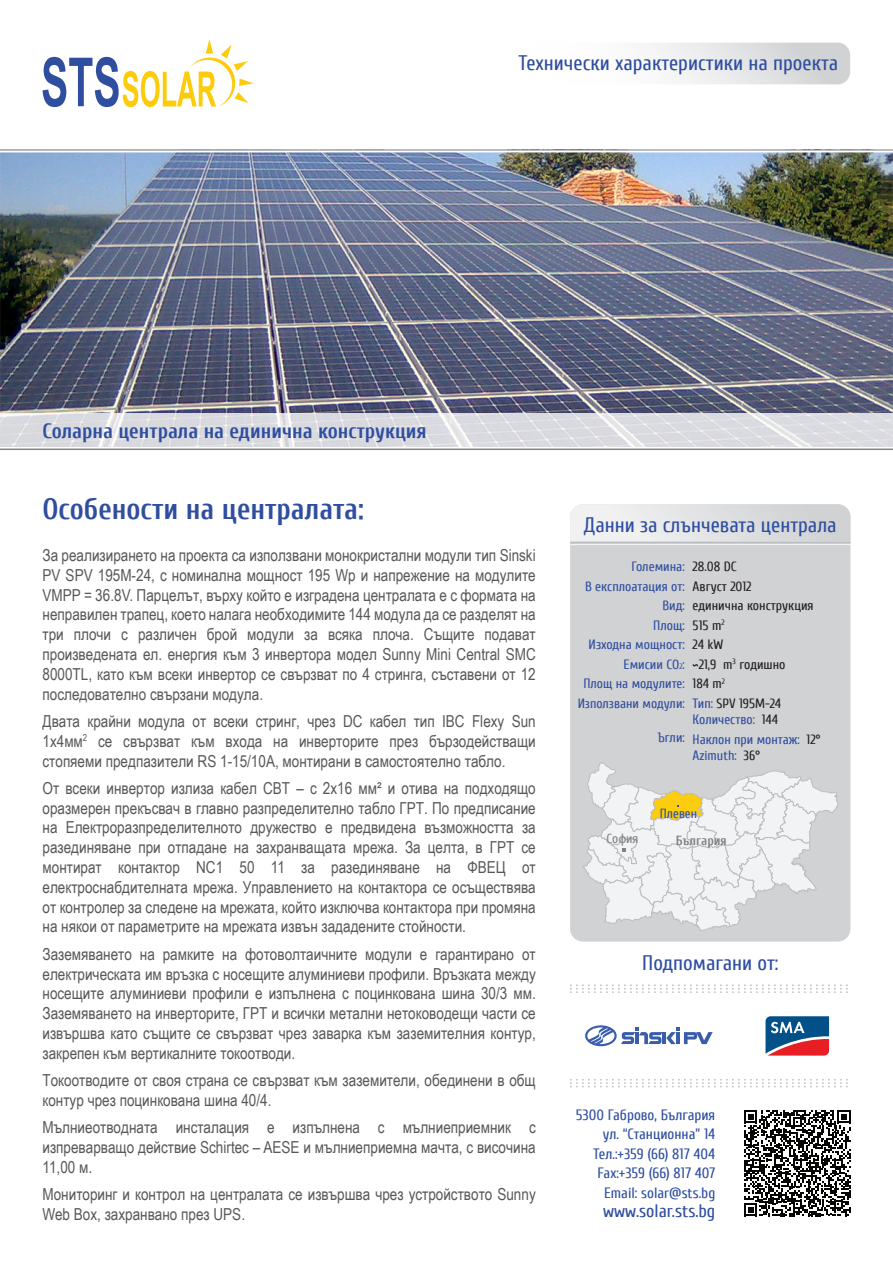
<style>
.page{position:relative;width:893px;height:1263px;background:#fff}
.page>*{position:absolute;margin:0;border:0;box-sizing:border-box;transform-origin:0 0}
.t1{font:700 30px "Cuprum";color:#2f4e9f}
.t2{font:21px "Cuprum";color:#2f4e9f}
.t3{font:700 21px "Cuprum";color:#2f4ea0}
.t4{font:18px "Cuprum";color:#2f4ea0}
.t5{font:16.5px/19.8px "Arial Narrow";color:#57585a;text-align:justify}
.t6{font:15px/19.5px "Cuprum";color:#2f4ea0;text-align:right}
.t7{font:13.5px/19.5px "Cuprum";color:#2f4e9f;text-align:right}
.t8{font:13.5px/19.5px "Cuprum";color:#231f20}
.t9{font:700 13.2px "Cuprum";color:#808285}
.t10{font:13.2px "Cuprum";color:#2f4e9f}
.t11{font:13.2px "Cuprum";color:#808285}
.s1{font-size:7.8px}
.s2{color:#2f4e9f}
.s3{color:#231f20}
</style>
<div class="page">
<img style="left:0;top:152px;width:893px;height:261px">
<svg style="left:43px;top:39px;width:211px;height:68px"></svg>
<svg style="left:648px;top:42px;width:202px;height:43px"></svg>
<hr style="left:0;top:448px;width:893px;height:2px;background:#808285">
<hr style="left:0;top:149px;width:893px;height:2px;background:#bcbdc0">
<svg style="left:0;top:413px;width:893px;height:34px;background:#dcdde1"></svg>
<div style="left:570px;top:504px;width:280px;height:437px;background:#d1d2d4;border-radius:13px"></div>
<svg style="left:570px;top:504px;width:280px;height:37px"></svg>
<hr style="left:570px;top:543px;width:280px;height:2px;background:#fff">
<hr style="left:570px;top:542px;width:280px;height:1px;background:#bcbdc0">
<svg style="left:582px;top:762px;width:256px;height:169px"></svg>
<svg style="left:570px;top:984px;width:278px;height:9px"></svg>
<svg style="left:570px;top:1079px;width:278px;height:9px"></svg>
<svg style="left:744px;top:1110px;width:106px;height:106px"></svg>
<svg style="left:765px;top:1016px;width:65px;height:40px;background:#6a6282"></svg>
<svg style="left:585px;top:1025px;width:128px;height:21px"></svg>
<p class="t2" style="left:518px;top:51px;width:321px">Технически характеристики на проекта</p>
<p class="t3" style="left:43px;top:420px;width:385px">Соларна централа на единична конструкция</p>
<h1 class="t1" style="left:43px;top:492px;width:323px">Особености на централата:</h1>
<p class="t5" style="left:43px;top:545px;width:495px">За реализирането на проекта са използвани монокристални модули тип Sinski PV SPV 195M-24, с номинална мощност 195 Wp и напрежение на модулите VMPP = 36.8V. Парцелът, върху който е изградена централата е с формата на неправилен трапец, което налага необходимите 144 модула да се разделят на три плочи с различен брой модули за всяка плоча. Същите подават произведената ел. енергия към 3 инвертора модел Sunny Mini Central SMC 8000TL, като към всеки инвертор се свързват по 4 стринга, съставени от 12 последователно свързани модула.</p>
<p class="t5" style="left:43px;top:711px;width:495px">Двата крайни модула от всеки стринг, чрез DC кабел тип IBC Flexy Sun 1х4мм<sup>2</sup> се свързват към входа на инверторите през бързодействащи стопяеми предпазители RS 1-15/10А, монтирани в самостоятелно табло.</p>
<p class="t5" style="left:43px;top:777px;width:495px">От всеки инвертор излиза кабел СВТ – с 2х16 мм² и отива на подходящо оразмерен прекъсвач в главно разпределително табло ГРТ. По предписание на Електроразпределителното дружество е предвидена възможността за разединяване при отпадане на захранващата мрежа. За целта, в ГРТ се монтират контактор NC1 50 11 за разединяване на ФВЕЦ от електроснабдителната мрежа. Управлението на контактора се осъществява от контролер за следене на мрежата, който изключва контактора при промяна на някои от параметрите на мрежата извън зададените стойности.</p>
<p class="t5" style="left:43px;top:943px;width:495px">Заземяването на рамките на фотоволтаичните модули е гарантирано от електрическата им връзка с носещите алуминиеви профили. Връзката между носещите алуминиеви профили е изпълнена с поцинкована шина 30/3 мм.<br>Заземяването на инверторите, ГРТ и всички метални нетоководещи части се извършва като същите се свързват чрез заварка към заземителния контур, закрепен към вертикалните токоотводи.</p>
<p class="t5" style="left:43px;top:1070px;width:495px">Токоотводите от своя страна се свързват към заземители, обединени в общ контур чрез поцинкована шина 40/4.</p>
<p class="t5" style="left:43px;top:1117px;width:495px">Мълниеотводната инсталация е изпълнена с мълниеприемник с изпреварващо действие Schirtec – AЕSE и мълниеприемна мачта, с височина 11,00 м.</p>
<p class="t5" style="left:43px;top:1184px;width:495px">Мониторинг и контрол на централата се извършва чрез устройството Sunny<br>Web Box, захранвано през UPS.</p>
<p class="t2" style="left:584px;top:513px;width:254px">Данни за слънчевата централа</p>
<p class="t7" style="left:578px;top:557px;width:109px">Големина:<br>В експлоатация от:<br>Вид:<br>Площ:<br>Изходна мощност:<br>Емисии CO<span class="s1">2</span>:<br>Площ на модулите:<br>Използвани модули:</p>
<p class="t7" style="left:657px;top:728px;width:29px">Ъгли:</p>
<p class="t8" style="left:693px;top:557px;width:123px">28.08 DC<br>Август 2012<br>единична конструкция<br>515 m<sup>2<br></sup>24 kW<br>~21,9 m<sup>3</sup> годишно<br>184 m<sup>2<br></sup><span class="s2">Тип:</span> SPV 195M-24</p>
<p class="t7" style="left:693px;top:710px;width:130px;text-align:left">Количество: <span class="s3">144<br></span>Наклон при монтаж: <span class="s3">12°</span></p>
<p class="t7" style="left:693px;top:746px;width:69px">Azimuth: <span class="s3">36°</span></p>
<p class="t10" style="left:660px;top:807px;width:39px">Плевен</p>
<p class="t11" style="left:607px;top:831px;width:33px">София</p>
<p class="t9" style="left:676px;top:833px;width:52px">България</p>
<p class="t2" style="left:642px;top:951px;width:138px">Подпомагани от:</p>
<p class="t6" style="left:576px;top:1105px;width:141px">5300 Габрово, България ул. “Станционна” 14<br>Тел.:+359 (66) 817 404<br>Fax:+359 (66) 817 407<br>Еmail: solar@sts.bg</p>
<p class="t4" style="left:603px;top:1201px;width:114px">www.solar.sts.bg</p>
</div>
